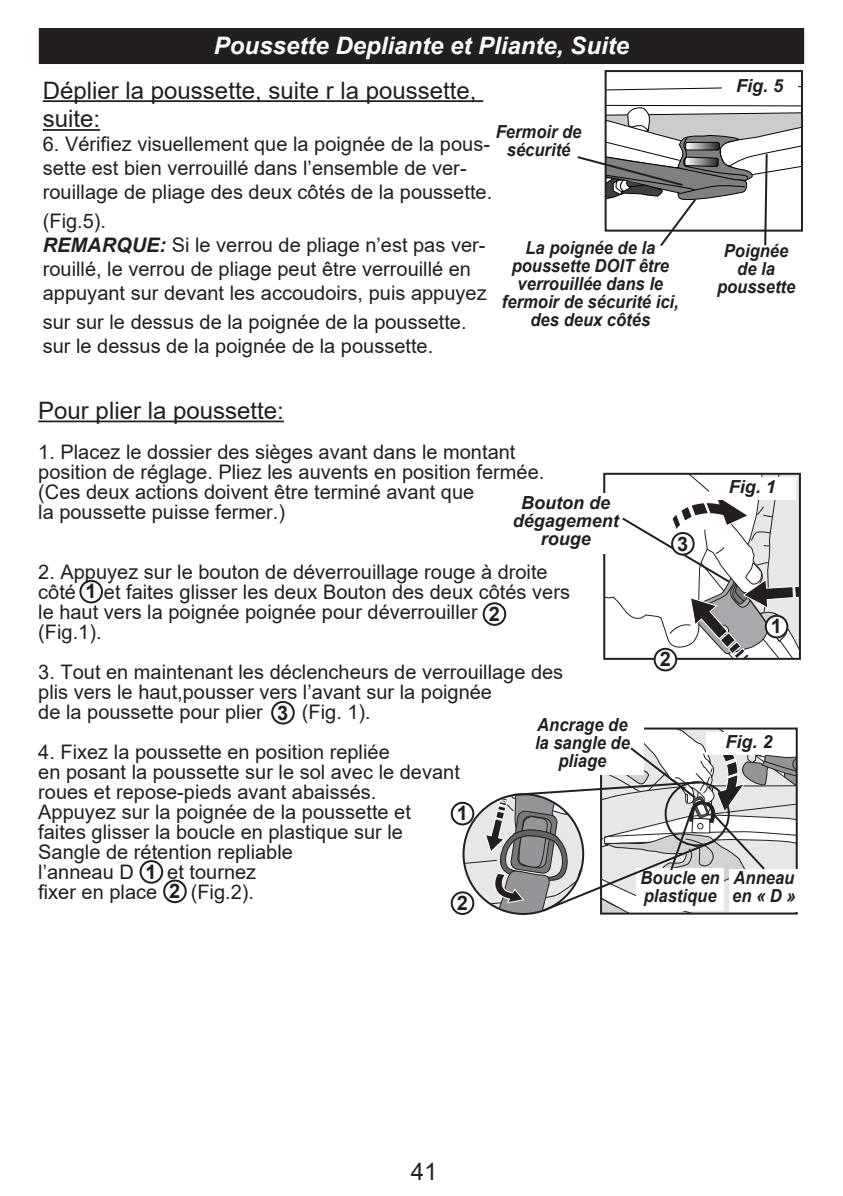
<style>
.page{position:relative;width:843px;height:1196px;background:#fff}
.page>*{position:absolute;margin:0;border:0;box-sizing:border-box;transform-origin:0 0}
.t1{font:24px/28.8px "Arial";color:#231f20}
.t2{font:italic 700 24px "Arial";color:#fff}
.t3{font:20px/24px "Arial";color:#231f20}
.t4{font:700 20px "Arial";color:#231f20}
.t5{font:italic 700 18px/18px "Arial";color:#231f20;text-align:center;scale:.92 1}
.t6{font:italic 700 18px "Arial";color:#231f20}
.s1{font-weight:700;font-style:italic}
.s2{font-weight:700}
</style>
<div class="page">
<hr style="left:38px;top:420px;width:246px;height:2px;background:#231f20">
<div style="left:604px;top:70px;width:198px;height:161px;border:2px solid #231f20"></div>
<svg style="left:604px;top:473px;width:195px;height:186px"></svg>
<div style="left:79px;top:579px;width:24px;height:24px;border:2px solid #231f20;border-radius:50%"></div>
<svg style="left:765px;top:615px;width:22px;height:22px"></svg>
<div style="left:764px;top:614px;width:24px;height:24px;border:2px solid #231f20;border-radius:50%"></div>
<div style="left:482px;top:602px;width:24px;height:23px;border:2px solid #231f20;border-radius:50%"></div>
<svg style="left:654px;top:648px;width:22px;height:22px"></svg>
<div style="left:653px;top:647px;width:24px;height:24px;border:2px solid #231f20;border-radius:50%"></div>
<svg style="left:577px;top:86px;width:224px;height:160px"></svg>
<div style="left:672px;top:533px;width:21px;height:21px;background:#fff;border-radius:50%"></div>
<div style="left:671px;top:532px;width:23px;height:23px;border:2px solid #231f20;border-radius:50%"></div>
<div style="left:271px;top:700px;width:24px;height:24px;border:2px solid #231f20;border-radius:50%"></div>
<svg style="left:463px;top:728px;width:333px;height:185px"></svg>
<div style="left:450px;top:891px;width:24px;height:23px;border:2px solid #231f20;border-radius:50%"></div>
<svg style="left:451px;top:802px;width:22px;height:22px"></svg>
<div style="left:450px;top:801px;width:24px;height:24px;border:2px solid #231f20;border-radius:50%"></div>
<div style="left:40px;top:29px;width:763px;height:34px;background:#231f20"></div>
<div style="left:39px;top:28px;width:765px;height:36px;border:2px solid #231f20"></div>
<hr style="left:43px;top:100px;width:440px;height:2px;background:#231f20">
<hr style="left:43px;top:129px;width:57px;height:2px;background:#231f20">
<div style="left:139px;top:860px;width:24px;height:23px;border:2px solid #231f20;border-radius:50%"></div>
<div style="left:163px;top:879px;width:24px;height:24px;border:2px solid #231f20;border-radius:50%"></div>
<p class="t2" style="left:214px;top:29px;width:416px">Poussette Depliante et Pliante, Suite</p>
<p class="t1" style="left:43px;top:76px;width:435px">Déplier la poussette, suite r la poussette, suite:</p>
<p class="t3" style="left:43px;top:132px;width:451px">6. Vérifiez visuellement que la poignée de la pous&shy;sette est bien verrouillé dans l’ensemble de ver&shy;rouillage de pliage des deux côtés de la poussette.</p>
<p class="t3" style="left:43px;top:209px;width:65px">(Fig.5).</p>
<p class="t3" style="left:43px;top:233px;width:445px"><span class="s1">REMARQUE:</span> Si le verrou de pliage n’est pas ver&shy;rouillé, le verrou de pliage peut être verrouillé en appuyant sur devant les accoudoirs, puis appuyez</p>
<p class="t3" style="left:43px;top:310px;width:425px">sur sur le dessus de la poignée de la poussette.</p>
<p class="t3" style="left:43px;top:334px;width:392px">sur le dessus de la poignée de la poussette.</p>
<p class="t5" style="left:496px;top:123px;width:95px">Fermoir de sécurité</p>
<p class="t5" style="left:502px;top:239px;width:194px">La poignée de la poussette DOIT être verrouillée dans le fermoir de sécurité ici, des deux côtés</p>
<p class="t1" style="left:38px;top:396px;width:247px">Pour plier la poussette:</p>
<p class="t3" style="left:38px;top:439px;width:478px">1. Placez le dossier des sièges avant dans le montant</p>
<p class="t3" style="left:38px;top:459px;width:507px">position de réglage. Pliez les auvents en position fermée.</p>
<p class="t3" style="left:38px;top:479px;width:437px">(Ces deux actions doivent être terminé avant que</p>
<p class="t3" style="left:38px;top:499px;width:248px">la poussette puisse fermer.)</p>
<p class="t6" style="left:521px;top:490px;width:90px">Bouton de</p>
<p class="t6" style="left:512px;top:508px;width:108px">dégagement</p>
<p class="t6" style="left:540px;top:526px;width:52px">rouge</p>
<p class="t4" style="left:677px;top:529px;width:13px">3</p>
<p class="t6" style="left:736px;top:74px;width:49px">Fig. 5</p>
<p class="t5" style="left:716px;top:242px;width:87px">Poignée de la poussette</p>
<p class="t6" style="left:728px;top:474px;width:49px">Fig. 1</p>
<p class="t3" style="left:38px;top:559px;width:511px">2. Appuyez sur le bouton de déverrouillage rouge à droite</p>
<p class="t3" style="left:38px;top:579px;width:39px">côté</p>
<p class="t3" style="left:85px;top:579px;width:486px"><span class="s2">1</span> et faites glisser les deux Bouton des deux côtés vers</p>
<p class="t3" style="left:38px;top:599px;width:441px">le haut vers la poignée poignée pour déverrouiller</p>
<p class="t3" style="left:38px;top:619px;width:65px">(Fig.1).</p>
<p class="t3" style="left:38px;top:659px;width:526px">3. Tout en maintenant les déclencheurs de verrouillage des</p>
<p class="t3" style="left:38px;top:679px;width:455px">plis vers le haut,pousser vers l’avant sur la poignée</p>
<p class="t3" style="left:38px;top:699px;width:226px">de la poussette pour plier</p>
<p class="t3" style="left:302px;top:699px;width:70px">(Fig. 1).</p>
<p class="t3" style="left:38px;top:739px;width:353px">4. Fixez la poussette en position repliée</p>
<p class="t3" style="left:38px;top:759px;width:423px">en posant la poussette sur le sol avec le devant</p>
<p class="t3" style="left:38px;top:779px;width:339px">roues et repose-pieds avant abaissés.</p>
<p class="t3" style="left:38px;top:799px;width:374px">Appuyez sur la poignée de la poussette et</p>
<p class="t3" style="left:38px;top:819px;width:366px">faites glisser la boucle en plastique sur le</p>
<p class="t3" style="left:38px;top:839px;width:256px">Sangle de rétention repliable</p>
<p class="t3" style="left:38px;top:859px;width:97px">l’anneau D</p>
<p class="t3" style="left:167px;top:859px;width:90px">et tournez</p>
<p class="t3" style="left:38px;top:879px;width:120px">fixer en place</p>
<p class="t3" style="left:191px;top:879px;width:65px">(Fig.2).</p>
<p class="t4" style="left:488px;top:599px;width:13px">2</p>
<p class="t4" style="left:277px;top:698px;width:13px">3</p>
<p class="t5" style="left:535px;top:716px;width:105px">Ancrage de la sangle de pliage</p>
<p class="t4" style="left:456px;top:799px;width:13px">1</p>
<p class="t4" style="left:146px;top:857px;width:13px">1</p>
<p class="t4" style="left:169px;top:876px;width:13px">2</p>
<p class="t4" style="left:456px;top:888px;width:13px">2</p>
<p class="t4" style="left:659px;top:645px;width:13px">2</p>
<p class="t4" style="left:770px;top:612px;width:13px">1</p>
<p class="t6" style="left:725px;top:729px;width:49px">Fig. 2</p>
<p class="t5" style="left:640px;top:868px;width:88px;text-align:left">Boucle en plastique</p>
<p class="t5" style="left:732px;top:869px;width:71px;text-align:left">Anneau en « D »</p>
<p class="t1" style="left:411px;top:1156px;width:28px">41</p>
</div>
